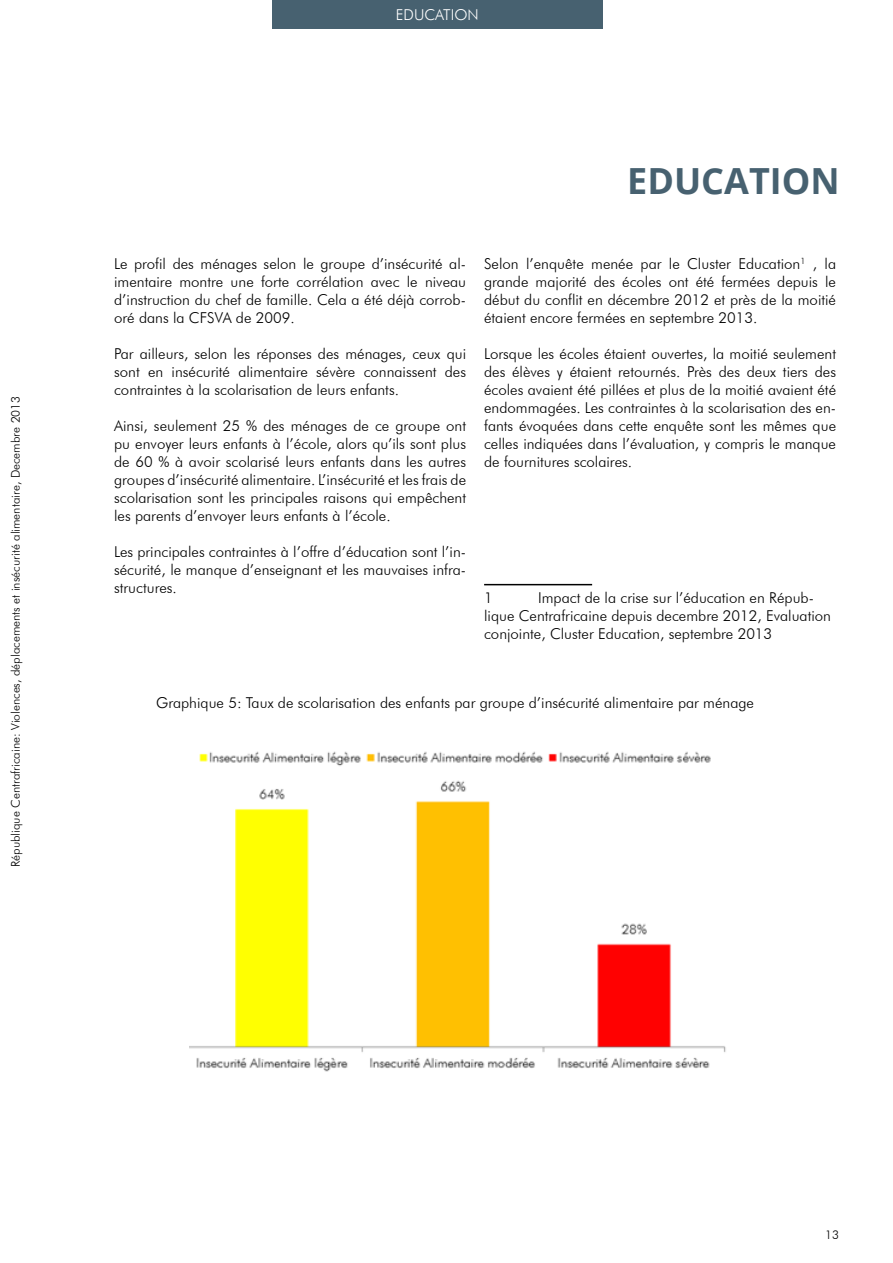
<style>
.page{position:relative;width:893px;height:1263px;background:#fff}
.page>*{position:absolute;margin:0;border:0;box-sizing:border-box;transform-origin:0 0}
.t1{font:700 36px "Open Sans";color:#476170}
.t2{font:300 15px/18px "Futura BT";color:#000;text-align:justify}
.t3{font:300 15px "Futura BT";color:#fff}
.t4{font:300 12px "Futura BT";color:#000}
</style>
<div class="page">
<hr style="left:484px;top:584px;width:108px;height:1px;background:#000">
<div style="left:272px;top:0;width:331px;height:29px;background:#476170"></div>
<img style="left:189px;top:751px;width:537px;height:320px">
<p class="t4" style="left:8px;top:867px;width:473px;rotate:-90deg">République Centrafricaine: Violences, déplacements et insécurité alimentaire, Decembre 2013</p>
<p class="t3" style="left:396px;top:6px;width:84px">EDUCATION</p>
<h1 class="t1" style="left:627px;top:155px;width:214px">EDUCATION</h1>
<p class="t2" style="left:114px;top:255px;width:353px">Le profil des ménages selon le groupe d’insécurité al&shy;imentaire montre une forte corrélation avec le niveau d’instruction du chef de famille. Cela a été déjà corrob&shy;oré dans la CFSVA de 2009.</p>
<p class="t2" style="left:114px;top:345px;width:353px">Par ailleurs, selon les réponses des ménages, ceux qui sont en insécurité alimentaire sévère connaissent des contraintes à la scolarisation de leurs enfants.</p>
<p class="t2" style="left:114px;top:417px;width:353px">Ainsi, seulement 25 % des ménages de ce groupe ont pu envoyer leurs enfants à l’école, alors qu’ils sont plus de 60 % à avoir scolarisé leurs enfants dans les autres groupes d’insécurité alimentaire. L’insécurité et les frais de scolarisation sont les principales raisons qui empêchent les parents d’envoyer leurs enfants à l’école.</p>
<p class="t2" style="left:114px;top:543px;width:353px">Les principales contraintes à l’offre d’éducation sont l’in&shy;sécurité, le manque d’enseignant et les mauvaises infra&shy;structures.</p>
<p class="t2" style="left:484px;top:255px;width:353px">Selon l’enquête menée par le Cluster Education<sup>1</sup> , la grande majorité des écoles ont été fermées depuis le début du conflit en décembre 2012 et près de la moitié étaient encore fermées en septembre 2013.</p>
<p class="t2" style="left:484px;top:345px;width:353px">Lorsque les écoles étaient ouvertes, la moitié seulement des élèves y étaient retournés. Près des deux tiers des écoles avaient été pillées et plus de la moitié avaient été endommagées. Les contraintes à la scolarisation des en&shy;fants évoquées dans cette enquête sont les mêmes que celles indiquées dans l’évaluation, y compris le manque de fournitures scolaires.</p>
<p class="t2" style="left:484px;top:588px;width:348px;text-align:left;text-indent:54px">Impact de la crise sur l’éducation en Répub&shy;lique Centrafricaine depuis decembre 2012, Evaluation conjointe, Cluster Education, septembre 2013</p>
<p class="t2" style="left:484px;top:588px;width:10px">1</p>
<p class="t2" style="left:156px;top:693px;width:599px">Graphique 5: Taux de scolarisation des enfants par groupe d’insécurité alimentaire par ménage</p>
<p class="t4" style="left:825px;top:1228px;width:15px">13</p>
</div>
